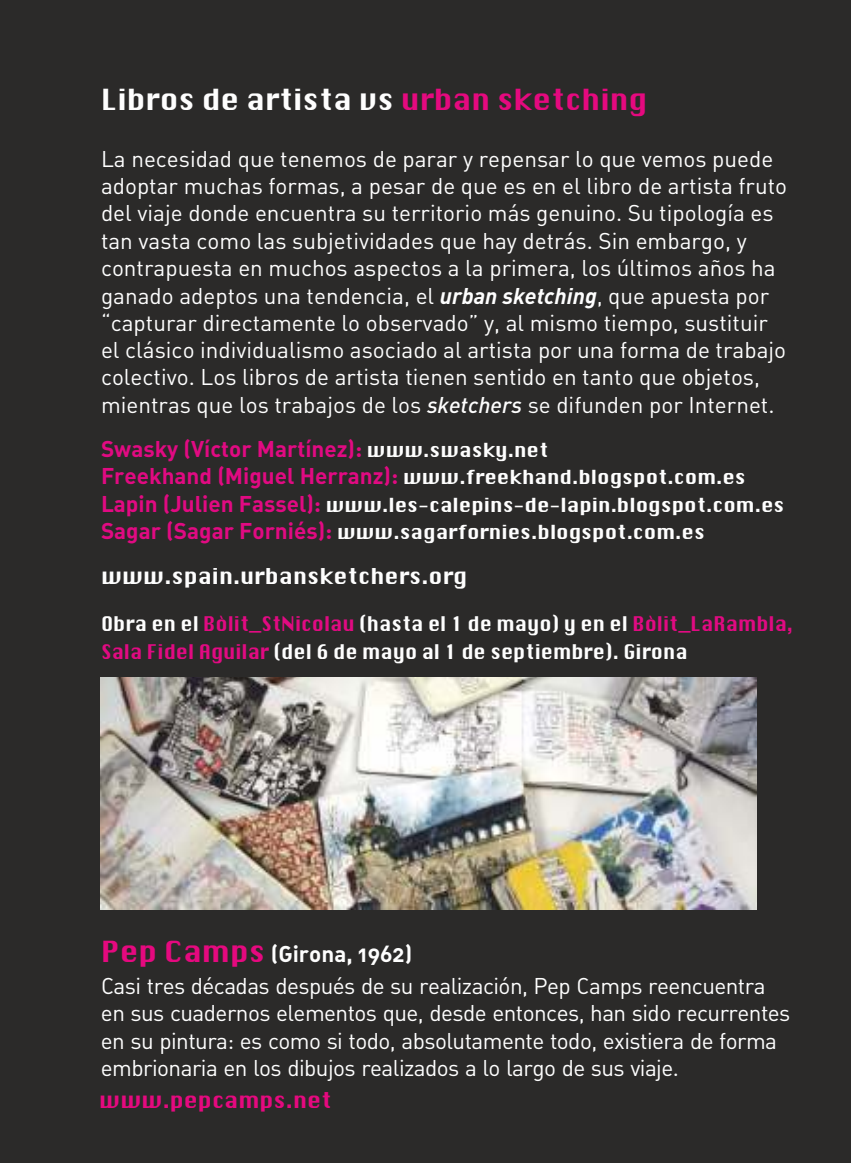
<style>
.page{position:relative;width:851px;height:1163px;background:#fff}
.page>*{position:absolute;margin:0;border:0;box-sizing:border-box;transform-origin:0 0}
.t1{font:30px "Chicane";color:#fefefe}
.t2{font:22.5px/27.2px "DIN Alternate";color:#fefefe}
.t3{font:22.5px/27.2px "DIN Alternate";letter-spacing:-.025em;color:#fefefe}
.t4{font:700 22.5px "DIN Alternate";color:#e10a82}
.t5{font:22.5px "Chicane";color:#fefefe}
.t6{font:22.5px "Chicane";color:#e5097f}
.t7{font:20.75px/27.8px "Chicane";color:#fefefe;scale:.94 1}
.t8{font:20px/27.5px "Chicane";color:#fefefe}
.s1{color:#e5097f}
.s2{font-family:"DIN";font-weight:700;font-style:italic}
.s3{font-family:"DIN";font-weight:500;font-style:italic}
.s4{font-family:"Chicane";font-weight:400;font-size:20px;color:#fefefe}
.s5{font-family:"DIN Alternate";font-weight:700;font-size:22.5px;color:#e10a82}
.s6{color:#e10a82}
.s7{font-family:"Chicane";font-size:30px;color:#e5097f}
.s8{font-weight:700}
</style>
<div class="page">
<div style="left:0;top:0;width:850px;height:1162px;background:#2b2a29"></div>
<img style="left:100px;top:677px;width:656px;height:232px">
<svg style="left:850px;top:0;width:1px;height:1162px"></svg>
<h1 class="t1" style="left:101px;top:84px;width:548px">Libros de artista vs <span class="s1">urban sketching</span></h1>
<p class="t2" style="left:101px;top:147px;width:687px">La necesidad que tenemos de parar y repensar lo que vemos puede adoptar muchas formas, a pesar de que es en el libro de artista fruto del viaje donde encuentra su territorio más genuino. Su tipología es tan vasta como las subjetividades que hay detrás. Sin embargo, y contrapuesta en muchos aspectos a la primera, los últimos años ha ganado adeptos una tendencia, el <span class="s2">urban sketching</span>, que apuesta por “capturar directamente lo observado” y, al mismo tiempo, sustituir el clásico individualismo asociado al artista por una forma de trabajo colectivo. Los libros de artista tienen sentido en tanto que objetos, mientras que los trabajos de los <span class="s3">sketchers</span> se difunden por Internet.</p>
<p class="t4" style="left:101px;top:440px;width:449px">Swasky (Víctor Martínez): <span class="s4">www.swasky.net</span></p>
<p class="t8" style="left:101px;top:464px;width:685px"><span class="s5">Freekhand (Miguel Herranz):</span> www.freekhand.blogspot.com.es<br><span class="s5">Lapin (Julien Fassel):</span> www.les-calepins-de-lapin.blogspot.com.es<br><span class="s5">Sagar (Sagar Forniés):</span> www.sagarfornies.blogspot.com.es</p>
<p class="t5" style="left:101px;top:563px;width:368px">www.spain.urbansketchers.org</p>
<p class="t7" style="left:101px;top:610px;width:737px">Obra en el <span class="s6">Bòlit_StNicolau</span> (hasta el 1 de mayo) y en el <span class="s6">Bòlit_LaRambla,<br>Sala Fidel Aguilar</span> (del 6 de mayo al 1 de septiembre). Girona</p>
<p class="t3" style="left:101px;top:940px;width:666px;line-height:31.8px"><span class="s7">Pep Camps</span> <span class="s8">(Girona, 1962)<br></span>Casi tres décadas después de su realización, Pep Camps reencuentra</p>
<p class="t3" style="left:101px;top:1001px;width:691px">en sus cuadernos elementos que, desde entonces, han sido recurrentes en su pintura: es como si todo, absolutamente todo, existiera de forma embrionaria en los dibujos realizados a lo largo de sus viaje.</p>
<p class="t6" style="left:99px;top:1088px;width:234px">www.pepcamps.net</p>
</div>
